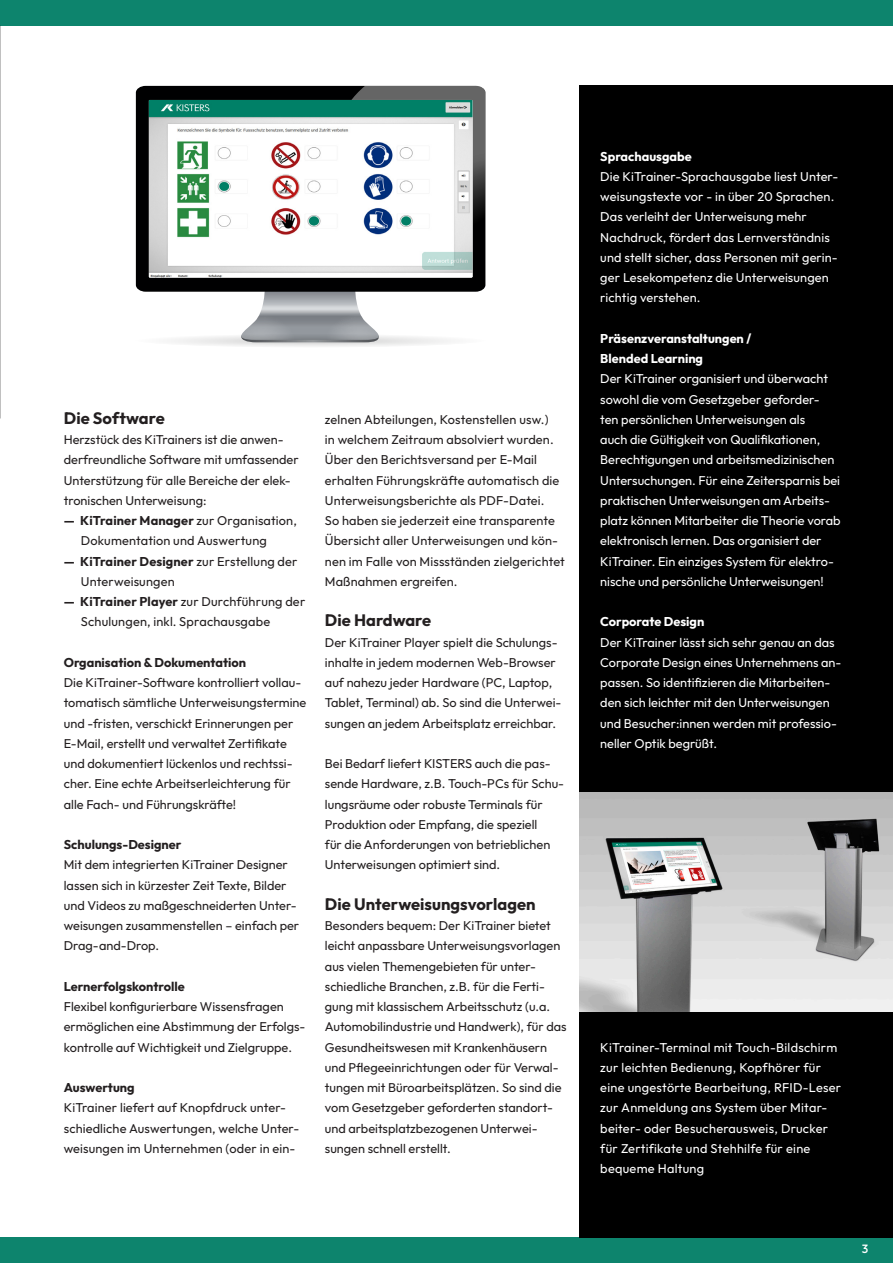
<style>
.page{position:relative;width:893px;height:1263px;background:#fff}
.page>*{position:absolute;margin:0;border:0;box-sizing:border-box;transform-origin:0 0}
.t1{font:700 16.5px "Outfit";color:#231f20}
.t2{font:12.75px/20.2px "Outfit";color:#231f20}
.t3{font:12.75px/20.2px "Outfit";color:#fff}
.t4{font:12.75px/20.2px "Outfit";letter-spacing:.02em;color:#fff}
.t5{font:700 12.75px "Outfit";color:#231f20}
.t6{font:700 12.75px/20.2px "Outfit";color:#fff}
.t7{font:500 12px "Outfit";color:#fff}
.s1{font-weight:700}
</style>
<div class="page">
<div style="left:0;top:0;width:893px;height:26px;background:#0d846d"></div>
<div style="left:0;top:1237px;width:893px;height:26px;background:#0d846d"></div>
<div style="left:579px;top:85px;width:314px;height:1152px;background:#000"></div>
<svg style="left:136px;top:86px;width:349px;height:205px;background:#09090a"></svg>
<svg style="left:334px;top:86px;width:151px;height:153px;background:#505050"></svg>
<svg style="left:142px;top:291px;width:338px;height:56px"></svg>
<img style="left:149px;top:100px;width:323px;height:177px">
<img style="left:579px;top:792px;width:314px;height:219px">
<p class="t1" style="left:64px;top:409px;width:102px">Die Software</p>
<p class="t2" style="left:64px;top:429px;width:236px">Herzstück des KiTrainers ist die anwen&shy;derfreundliche Software mit umfassender Unterstützung für alle Bereiche der elek&shy;tronischen Unterweisung:</p>
<p class="t2" style="left:81px;top:510px;width:218px;text-indent:-17px"><span class="s1">— KiTrainer Manager</span> zur Organisation,<br>Dokumentation und Auswertung</p>
<p class="t2" style="left:81px;top:551px;width:218px;text-indent:-17px"><span class="s1">— KiTrainer Designer</span> zur Erstellung der<br>Unterweisungen</p>
<p class="t2" style="left:81px;top:591px;width:226px;text-indent:-17px"><span class="s1">— KiTrainer Player</span> zur Durchführung der<br>Schulungen, inkl. Sprachausgabe</p>
<p class="t5" style="left:64px;top:655px;width:184px">Organisation &amp; Dokumentation</p>
<p class="t2" style="left:64px;top:672px;width:244px">Die KiTrainer-Software kontrolliert vollau&shy;tomatisch sämtliche Unterweisungstermine und -fristen, verschickt Erinnerungen per E-Mail, erstellt und verwaltet Zertifikate und dokumentiert lückenlos und rechtssi&shy;cher. Eine echte Arbeitserleichterung für alle Fach- und Führungskräfte!</p>
<p class="t5" style="left:64px;top:837px;width:119px">Schulungs-Designer</p>
<p class="t2" style="left:64px;top:855px;width:237px">Mit dem integrierten KiTrainer Designer lassen sich in kürzester Zeit Texte, Bilder und Videos zu maßgeschneiderten Unter&shy;weisungen zusammenstellen – einfach per Drag-and-Drop.</p>
<p class="t5" style="left:64px;top:979px;width:123px">Lernerfolgskontrolle</p>
<p class="t2" style="left:64px;top:996px;width:243px">Flexibel konfigurierbare Wissensfragen ermöglichen eine Abstimmung der Erfolgs&shy;kontrolle auf Wichtigkeit und Zielgruppe.</p>
<p class="t5" style="left:64px;top:1080px;width:72px">Auswertung</p>
<p class="t2" style="left:64px;top:1098px;width:237px">KiTrainer liefert auf Knopfdruck unter&shy;schiedliche Auswertungen, welche Unter&shy;weisungen im Unternehmen (oder in ein-</p>
<p class="t2" style="left:325px;top:409px;width:241px">zelnen Abteilungen, Kostenstellen usw.)<br>in welchem Zeitraum absolviert wurden.<br>Über den Berichtsversand per E-Mail erhalten Führungskräfte automatisch die Unterweisungsberichte als PDF-Datei.<br>So haben sie jederzeit eine transparente Übersicht aller Unterweisungen und kön&shy;nen im Falle von Missständen zielgerichtet Maßnahmen ergreifen.</p>
<p class="t1" style="left:325px;top:611px;width:108px">Die Hardware</p>
<p class="t2" style="left:325px;top:632px;width:238px">Der KiTrainer Player spielt die Schulungs&shy;inhalte in jedem modernen Web-Browser auf nahezu jeder Hardware (PC, Laptop, Tablet, Terminal) ab. So sind die Unterwei&shy;sungen an jedem Arbeitsplatz erreichbar.</p>
<p class="t2" style="left:325px;top:753px;width:241px">Bei Bedarf liefert KISTERS auch die pas&shy;sende Hardware, z.B. Touch-PCs für Schu&shy;lungsräume oder robuste Terminals für Produktion oder Empfang, die speziell<br>für die Anforderungen von betrieblichen Unterweisungen optimiert sind.</p>
<p class="t1" style="left:325px;top:895px;width:212px">Die Unterweisungsvorlagen</p>
<p class="t2" style="left:325px;top:915px;width:243px">Besonders bequem: Der KiTrainer bietet leicht anpassbare Unterweisungsvorlagen aus vielen Themengebieten für unter&shy;schiedliche Branchen, z.B. für die Ferti&shy;gung mit klassischem Arbeitsschutz (u.a.<br>Automobilindustrie und Handwerk), für das Gesundheitswesen mit Krankenhäusern und Pflegeeinrichtungen oder für Verwal&shy;tungen mit Büroarbeitsplätzen. So sind die vom Gesetzgeber geforderten standort&shy;und arbeitsplatzbezogenen Unterwei&shy;sungen schnell erstellt.</p>
<p class="t6" style="left:600px;top:146px;width:93px">Sprachausgabe</p>
<p class="t3" style="left:600px;top:166px;width:239px">Die KiTrainer-Sprachausgabe liest Unter&shy;weisungstexte vor - in über 20 Sprachen.<br>Das verleiht der Unterweisung mehr Nachdruck, fördert das Lernverständnis und stellt sicher, dass Personen mit gerin&shy;ger Lesekompetenz die Unterweisungen richtig verstehen.</p>
<p class="t6" style="left:600px;top:328px;width:152px">Präsenzveranstaltungen /<br>Blended Learning</p>
<p class="t3" style="left:600px;top:369px;width:242px">Der KiTrainer organisiert und überwacht sowohl die vom Gesetzgeber geforder&shy;ten persönlichen Unterweisungen als<br>auch die Gültigkeit von Qualifikationen, Berechtigungen und arbeitsmedizinischen Untersuchungen. Für eine Zeitersparnis bei praktischen Unterweisungen am Arbeits&shy;platz können Mitarbeiter die Theorie vorab elektronisch lernen. Das organisiert der KiTrainer. Ein einziges System für elektro&shy;nische und persönliche Unterweisungen!</p>
<p class="t6" style="left:600px;top:612px;width:106px">Corporate Design</p>
<p class="t3" style="left:600px;top:632px;width:243px">Der KiTrainer lässt sich sehr genau an das Corporate Design eines Unternehmens an&shy;passen. So identifizieren die Mitarbeiten&shy;den sich leichter mit den Unterweisungen und Besucher:innen werden mit professio&shy;neller Optik begrüßt.</p>
<p class="t4" style="left:600px;top:1037px;width:242px">KiTrainer-Terminal mit Touch-Bildschirm zur leichten Bedienung, Kopfhörer für eine ungestörte Bearbeitung, RFID-Leser zur Anmeldung ans System über Mitar&shy;beiter- oder Besucherausweis, Drucker für Zertifikate und Stehhilfe für eine bequeme Haltung</p>
<p class="t7" style="left:862px;top:1242px;width:8px">3<sup>3</sup></p>
</div>
